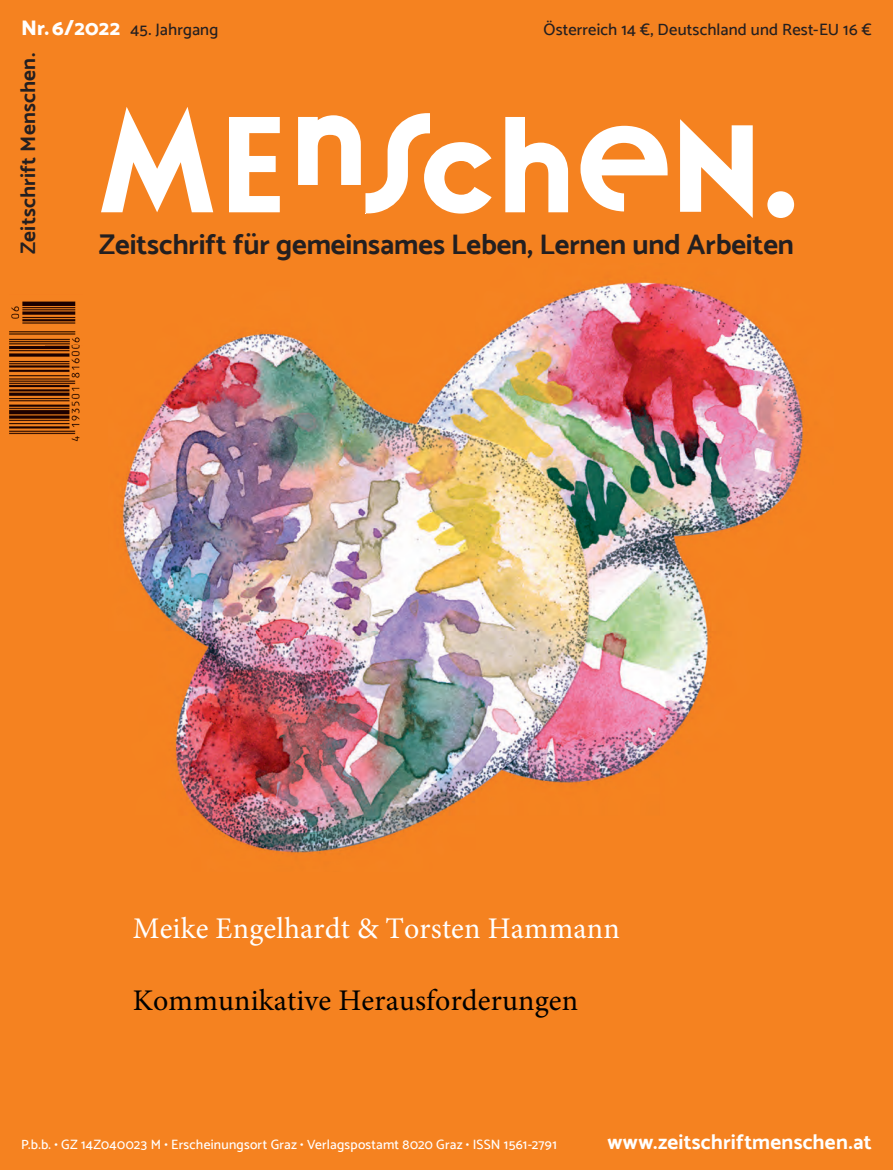
<style>
.page{position:relative;width:893px;height:1170px;background:#fff}
.page>*{position:absolute;margin:0;border:0;box-sizing:border-box;transform-origin:0 0}
.t1{font:30px "Minion Pro";letter-spacing:.005em;color:#fff}
.t2{font:30px "Minion Pro";letter-spacing:.005em;color:#000}
.t3{font:700 28.5px "Catamaran";letter-spacing:-.005em;color:#231f20}
.t4{font:700 21px "Catamaran";letter-spacing:.01em;color:#fff}
.t5{font:700 21px "Catamaran";letter-spacing:.01em;color:#231f20}
.t6{font:500 16.5px "Catamaran";letter-spacing:.01em;color:#231f20}
.t7{font:500 13.5px "Catamaran";letter-spacing:.02em;color:#fff}
.s1{font-weight:800;font-size:21px;color:#fff}
</style>
<div class="page">
<div style="left:0;top:0;width:893px;height:1169px;background:#f58220"></div>
<svg style="left:229px;top:117px;width:51px;height:95px"></svg>
<svg style="left:505px;top:117px;width:63px;height:95px"></svg>
<svg style="left:680px;top:119px;width:73px;height:99px"></svg>
<div style="left:767px;top:191px;width:27px;height:27px;background:#fff;border-radius:50%"></div>
<svg style="left:298px;top:113px;width:194px;height:100px"></svg>
<svg style="left:101px;top:107px;width:112px;height:105px"></svg>
<svg style="left:580px;top:126px;width:88px;height:85px"></svg>
<img style="left:10px;top:301px;width:70px;height:141px">
<img style="left:122px;top:282px;width:683px;height:572px">
<p class="t6" style="left:21px;top:20px;width:199px"><span class="s1">Nr. 6/2022</span> 45. Jahrgang</p>
<p class="t6" style="left:543px;top:19px;width:330px">Österreich 14 €, Deutschland und Rest-EU 16 €</p>
<h3 class="t5" style="left:16px;top:254px;width:202px;rotate:-90deg">Zeitschrift Menschen.</h3>
<h2 class="t3" style="left:99px;top:227px;width:697px">Zeitschrift für gemeinsames Leben, Lernen und Arbeiten</h2>
<h1 class="t1" style="left:133px;top:907px;width:488px">Meike Engelhardt &amp; Torsten Hammann</h1>
<h1 class="t2" style="left:133px;top:979px;width:447px">Kommunikative Herausforderungen</h1>
<p class="t7" style="left:21px;top:1135px;width:537px">P.b.b. • GZ 14Z040023 M • Erscheinungsort Graz • Verlagspostamt 8020 Graz • ISSN 1561-2791</p>
<h3 class="t4" style="left:607px;top:1129px;width:266px">www.zeitschriftmenschen.at</h3>
</div>
